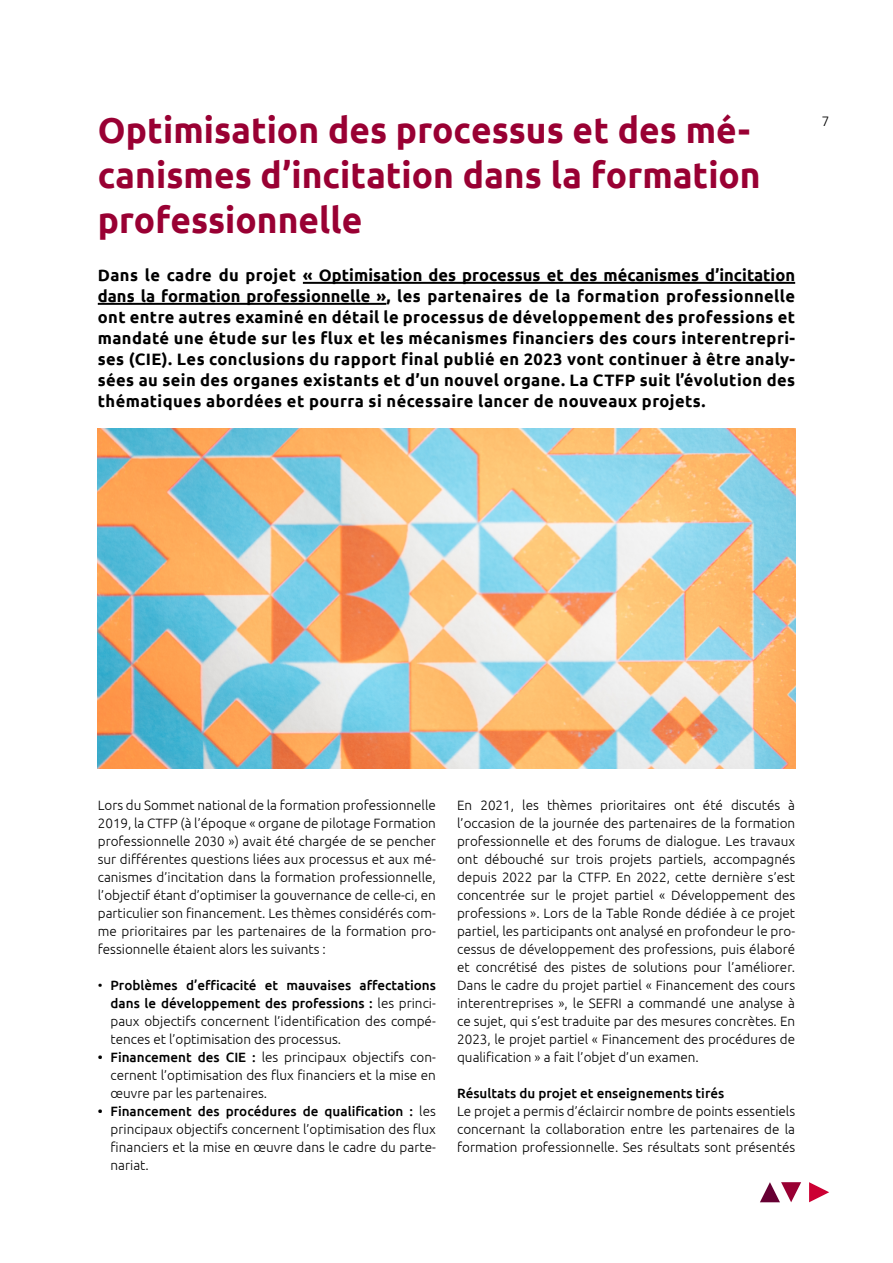
<style>
.page{position:relative;width:893px;height:1263px;background:#fff}
.page>*{position:absolute;margin:0;border:0;box-sizing:border-box;transform-origin:0 0}
.t1{font:700 36px/45px "Ubuntu";color:#903}
.t2{font:700 16.5px/21px "Ubuntu";letter-spacing:.025em;color:#000;text-align:justify}
.t3{font:300 13.5px/18px "Ubuntu";color:#000;text-align:justify}
.t4{font:500 13.5px "Ubuntu";color:#000}
.t5{font:300 13.5px "Frutiger LT Std";color:#000}
.s1{font-weight:500}
</style>
<div class="page">
<hr style="left:303px;top:282px;width:492px;height:2px;background:#000">
<hr style="left:98px;top:303px;width:288px;height:2px;background:#000">
<img style="left:98px;top:428px;width:697px;height:341px">
<svg style="left:760px;top:1182px;width:41px;height:20px"></svg>
<svg style="left:809px;top:1182px;width:20px;height:20px"></svg>
<h1 class="t1" style="left:98px;top:107px;width:664px">Optimisation des processus et des mé&shy;canismes d’incitation dans la formation professionnelle</h1>
<p class="t2" style="left:98px;top:264px;width:699px">Dans le cadre du projet « Optimisation des processus et des mécanismes d’incitation dans la formation professionnelle », les partenaires de la formation professionnelle ont entre autres examiné en détail le processus de développement des professions et mandaté une étude sur les flux et les mécanismes financiers des cours interentrepri&shy;ses (CIE). Les conclusions du rapport final publié en 2023 vont continuer à être analy&shy;sées au sein des organes existants et d’un nouvel organe. La CTFP suit l’évolution des thématiques abordées et pourra si nécessaire lancer de nouveaux projets.</p>
<p class="t5" style="left:822px;top:114px;width:9px">7</p>
<p class="t3" style="left:98px;top:796px;width:340px">Lors du Sommet national de la formation professionnelle 2019, la CTFP (à l’époque « organe de pilotage Formation professionnelle 2030 ») avait été chargée de se pencher sur différentes questions liées aux processus et aux mé&shy;canismes d’incitation dans la formation professionnelle, l’objectif étant d’optimiser la gouvernance de celle-ci, en particulier son financement. Les thèmes considérés com&shy;me prioritaires par les partenaires de la formation pro&shy;fessionnelle étaient alors les suivants :</p>
<p class="t3" style="left:111px;top:976px;width:327px;text-indent:-13px">• <span class="s1">Problèmes d’efficacité et mauvaises affectations dans le développement des professions :</span> les princi&shy;paux objectifs concernent l’identification des compé&shy;tences et l’optimisation des processus.</p>
<p class="t3" style="left:111px;top:1048px;width:327px;text-indent:-13px"><span class="s1">• Financement des CIE :</span> les principaux objectifs con&shy;cernent l’optimisation des flux financiers et la mise en œuvre par les partenaires.</p>
<p class="t3" style="left:111px;top:1102px;width:327px;text-indent:-13px"><span class="s1">• Financement des procédures de qualification :</span> les principaux objectifs concernent l’optimisation des flux financiers et la mise en œuvre dans le cadre du parte&shy;nariat.</p>
<p class="t3" style="left:457px;top:796px;width:340px">En 2021, les thèmes prioritaires ont été discutés à l’occasion de la journée des partenaires de la formation professionnelle et des forums de dialogue. Les travaux ont débouché sur trois projets partiels, accompagnés depuis 2022 par la CTFP. En 2022, cette dernière s’est concentrée sur le projet partiel « Développement des professions ». Lors de la Table Ronde dédiée à ce projet partiel, les participants ont analysé en profondeur le pro&shy;cessus de développement des professions, puis élaboré et concrétisé des pistes de solutions pour l’améliorer.<br>Dans le cadre du projet partiel « Financement des cours interentreprises », le SEFRI a commandé une analyse à ce sujet, qui s’est traduite par des mesures concrètes. En 2023, le projet partiel « Financement des procédures de qualification » a fait l’objet d’un examen.</p>
<p class="t4" style="left:457px;top:1085px;width:269px">Résultats du projet et enseignements tirés</p>
<p class="t3" style="left:457px;top:1102px;width:340px">Le projet a permis d’éclaircir nombre de points essentiels concernant la collaboration entre les partenaires de la formation professionnelle. Ses résultats sont présentés</p>
</div>
